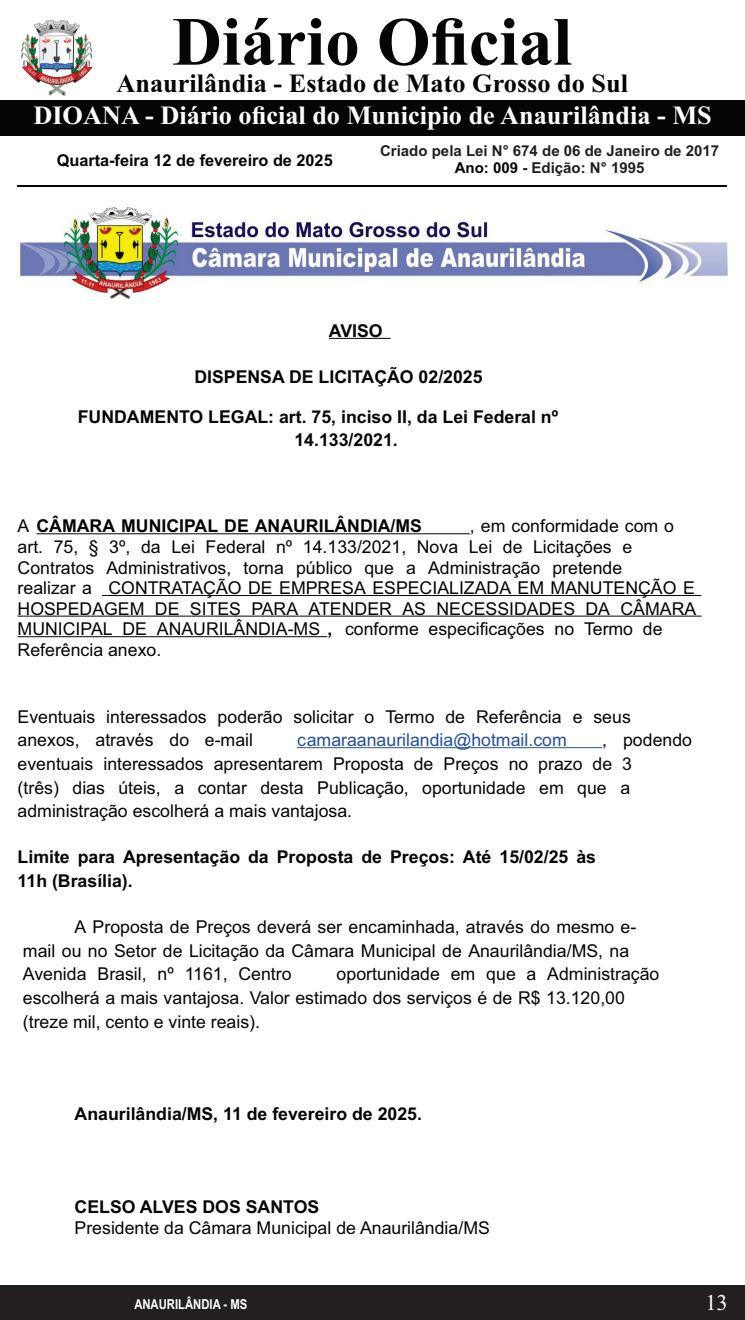
<style>
.page{position:relative;width:745px;height:1320px;background:#fff}
.page>*{position:absolute;margin:0;border:0;box-sizing:border-box;transform-origin:0 0}
.t1{font:700 68.75px "Times New Roman";color:#040504}
.t2{font:700 26.25px "Times New Roman";color:#fff}
.t3{font:700 26.25px "Times New Roman";color:#040504}
.t4{font:22.5px "Times New Roman";color:#fff}
.t5{font:17.62px/23.6px "Arial";color:#040504}
.t6{font:700 17.62px/23.6px "Arial";color:#040504}
.t7{font:17.62px "Arial";color:#244ea2}
.t8{font:700 16.25px "Arial";color:#040504}
.t9{font:700 15px/16.8px "Arial";color:#231f20;text-align:center}
.t10{font:700 13.75px "Arial Narrow";color:#fff}
.s1{color:#040504}
.s2{font-weight:400}
.s3{font-weight:700}
</style>
<div class="page">
<div style="left:0;top:1284px;width:744px;height:36px;background:#231f20"></div>
<div style="left:0;top:100px;width:744px;height:35px;background:#040504"></div>
<hr style="left:17px;top:185px;width:709px;height:2px;background:#040504">
<img style="left:21px;top:20px;width:71px;height:76px">
<img style="left:20px;top:207px;width:706px;height:92px">
<hr style="left:329px;top:338px;width:61px;height:1px;background:#040504">
<hr style="left:36px;top:533px;width:433px;height:1px;background:#040504">
<hr style="left:102px;top:595px;width:599px;height:1px;background:#040504">
<hr style="left:18px;top:616px;width:683px;height:1px;background:#040504">
<hr style="left:18px;top:636px;width:309px;height:1px;background:#040504">
<hr style="left:306px;top:747px;width:295px;height:1px;background:#244ea2">
<h1 class="t1" style="left:172px;top:18px;width:401px">Diário Oficial</h1>
<h2 class="t2" style="left:33px;top:106px;width:679px">DIOANA - Diário oficial do Municipio de Anaurilândia - MS</h2>
<h2 class="t3" style="left:116px;top:74px;width:512px">Anaurilândia - Estado de Mato Grosso do Sul</h2>
<p class="t8" style="left:57px;top:154px;width:277px">Quarta-feira 12 de fevereiro de 2025</p>
<p class="t9" style="left:380px;top:144px;width:340px">Criado pela Lei N° 674 de 06 de Janeiro de 2017<br><span class="s1">Ano: 009</span> - Edição: N° 1995</p>
<p class="t6" style="left:329px;top:320px;width:55px">AVISO</p>
<p class="t6" style="left:194px;top:367px;width:289px">DISPENSA DE LICITAÇÃO 02/2025</p>
<p class="t6" style="left:294px;top:406px;width:265px;text-indent:-216px">FUNDAMENTO LEGAL: art. 75, inciso II, da Lei Federal nº<br>14.133/2021.</p>
<p class="t6" style="left:18px;top:516px;width:405px"><span class="s2">A</span> CÂMARA MUNICIPAL DE ANAURILÂNDIA/MS</p>
<p class="t5" style="left:18px;top:517px;width:679px;line-height:20.6px;text-indent:452px">, em conformidade com o art. 75, § 3º, da Lei Federal nº 14.133/2021, Nova Lei de Licitações e Contratos Administrativos, torna público que a Administração pretende<br>realizar a CONTRATAÇÃO DE EMPRESA ESPECIALIZADA EM MANUTENÇÃO E HOSPEDAGEM DE SITES PARA ATENDER AS NECESSIDADES DA CÂMARA MUNICIPAL DE ANAURILÂNDIA-MS <span class="s3">,</span> conforme especificações no Termo de Referência anexo.</p>
<p class="t5" style="left:18px;top:706px;width:614px">Eventuais interessados poderão solicitar o Termo de Referência e seus anexos, através do e-mail</p>
<p class="t7" style="left:297px;top:733px;width:271px">camaraanaurilandia@hotmail.com</p>
<p class="t5" style="left:18px;top:730px;width:675px;text-indent:584px">, podendo eventuais interessados apresentarem Proposta de Preços no prazo de 3<br>(três) dias úteis, a contar desta Publicação, oportunidade em que a administração escolherá a mais vantajosa.</p>
<p class="t6" style="left:18px;top:847px;width:579px">Limite para Apresentação da Proposta de Preços: Até 15/02/25 às<br>11h (Brasília).</p>
<p class="t5" style="left:23px;top:916px;width:614px;text-indent:52px">A Proposta de Preços deverá ser encaminhada, através do mesmo e&shy;mail ou no Setor de Licitação da Câmara Municipal de Anaurilândia/MS, na<br>Avenida Brasil, nº 1161, Centro</p>
<p class="t5" style="left:23px;top:964px;width:637px;text-indent:313px">oportunidade em que a Administração escolherá a mais vantajosa. Valor estimado dos serviços é de R$ 13.120,00 (treze mil, cento e vinte reais).</p>
<p class="t6" style="left:75px;top:1103px;width:348px">Anaurilândia/MS, 11 de fevereiro de 2025.</p>
<p class="t6" style="left:75px;top:1197px;width:246px">CELSO ALVES DOS SANTOS</p>
<p class="t5" style="left:75px;top:1217px;width:416px">Presidente da Câmara Municipal de Anaurilândia/MS</p>
<p class="t10" style="left:134px;top:1298px;width:114px">ANAURILÂNDIA - MS</p>
<p class="t4" style="left:705px;top:1294px;width:24px">13</p>
</div>
